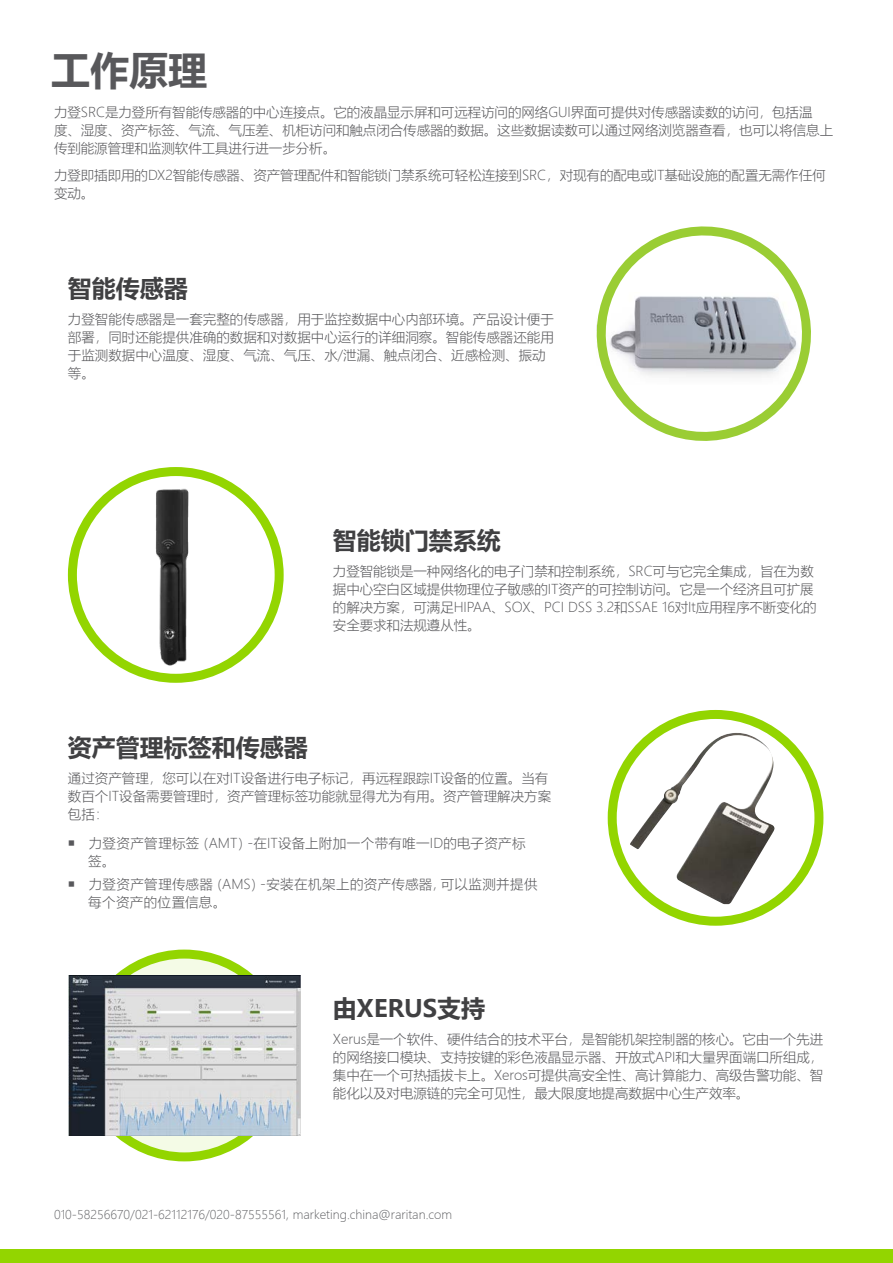
<style>
.page{position:relative;width:893px;height:1263px;background:#fff}
.page>*{position:absolute;margin:0;border:0;box-sizing:border-box;transform-origin:0 0}
.t1{font:700 39px "Microsoft Ya Hei";color:#58585b}
.t2{font:700 24px "Microsoft Ya Hei";color:#404042}
.t3{font:300 13.5px/18px "Microsoft Ya Hei";letter-spacing:-.005em;color:#58585b}
.t4{font:300 13.5px/18px "Microsoft Ya Hei";letter-spacing:.025em;color:#58585b}
.t5{font:300 12px "Microsoft Ya Hei";color:#636467}
</style>
<div class="page">
<div style="left:0;top:1249px;width:893px;height:14px;background:#93d500"></div>
<svg style="left:83px;top:954px;width:203px;height:203px;background:#dcf0b3"></svg>
<div style="left:78px;top:949px;width:212px;height:212px;border:9px solid #93d500;border-radius:50%"></div>
<img style="left:68px;top:975px;width:232px;height:160px">
<img style="left:117px;top:471px;width:111px;height:207px">
<div style="left:68px;top:467px;width:216px;height:216px;border:9px solid #93d500;border-radius:50%"></div>
<svg style="left:596px;top:226px;width:215px;height:215px"></svg>
<img style="left:630px;top:733px;width:145px;height:171px">
<div style="left:608px;top:710px;width:215px;height:216px;border:9px solid #93d500;border-radius:50%"></div>
<h1 class="t1" style="left:51px;top:43px;width:157px">工作原理</h1>
<p class="t3" style="left:54px;top:103px;width:781px">力登SRC是力登所有智能传感器的中心连接点。它的液晶显示屏和可远程访问的网络GUI界面可提供对传感器读数的访问，包括温<br>度、湿度、资产标签、气流、气压差、机柜访问和触点闭合传感器的数据。这些数据读数可以通过网络浏览器查看，也可以将信息上传到能源管理和监测软件工具进行进一步分析。</p>
<p class="t3" style="left:54px;top:166px;width:773px">力登即插即用的DX2智能传感器、资产管理配件和智能锁门禁系统可轻松连接到SRC，对现有的配电或IT基础设施的配置无需作任何变动。</p>
<h2 class="t2" style="left:68px;top:272px;width:121px">智能传感器</h2>
<p class="t3" style="left:68px;top:310px;width:487px">力登智能传感器是一套完整的传感器，用于监控数据中心内部环境。产品设计便于部署，同时还能提供准确的数据和对数据中心运行的详细洞察。智能传感器还能用于监测数据中心温度、湿度、气流、气压、水/泄漏、触点闭合、近感检测、振动等。</p>
<h2 class="t2" style="left:333px;top:524px;width:170px">智能锁门禁系统</h2>
<p class="t3" style="left:333px;top:562px;width:485px">力登智能锁是一种网络化的电子门禁和控制系统，SRC可与它完全集成，旨在为数据中心空白区域提供物理位子敏感的IT资产的可控制访问。它是一个经济且可扩展的解决方案，可满足HIPAA、SOX、PCI DSS 3.2和SSAE 16对It应用程序不断变化的安全要求和法规遵从性。</p>
<h2 class="t2" style="left:68px;top:731px;width:241px">资产管理标签和传感器</h2>
<p class="t3" style="left:68px;top:769px;width:485px">通过资产管理，您可以在对IT设备进行电子标记，再远程跟踪IT设备的位置。当有数百个IT设备需要管理时，资产管理标签功能就显得尤为有用。资产管理解决方案包括：</p>
<p class="t4" style="left:88px;top:834px;width:439px">力登资产管理标签（AMT）-在IT设备上附加一个带有唯一ID的电子资产标签。</p>
<p class="t4" style="left:88px;top:875px;width:451px">力登资产管理传感器（AMS）-安装在机架上的资产传感器，可以监测并提供每个资产的位置信息。</p>
<h2 class="t2" style="left:333px;top:992px;width:154px">由XERUS支持</h2>
<p class="t3" style="left:333px;top:1030px;width:492px;text-align:justify">Xerus是一个软件、硬件结合的技术平台，是智能机架控制器的核心。它由一个先进的网络接口模块、支持按键的彩色液晶显示器、开放式API和大量界面端口所组成，集中在一个可热插拔卡上。Xeros可提供高安全性、高计算能力、高级告警功能、智能化以及对电源链的完全可见性，最大限度地提高数据中心生产效率。</p>
<p class="t5" style="left:54px;top:1206px;width:400px">010-58256670/021-62112176/020-87555561, marketing.china@raritan.com</p>
</div>
